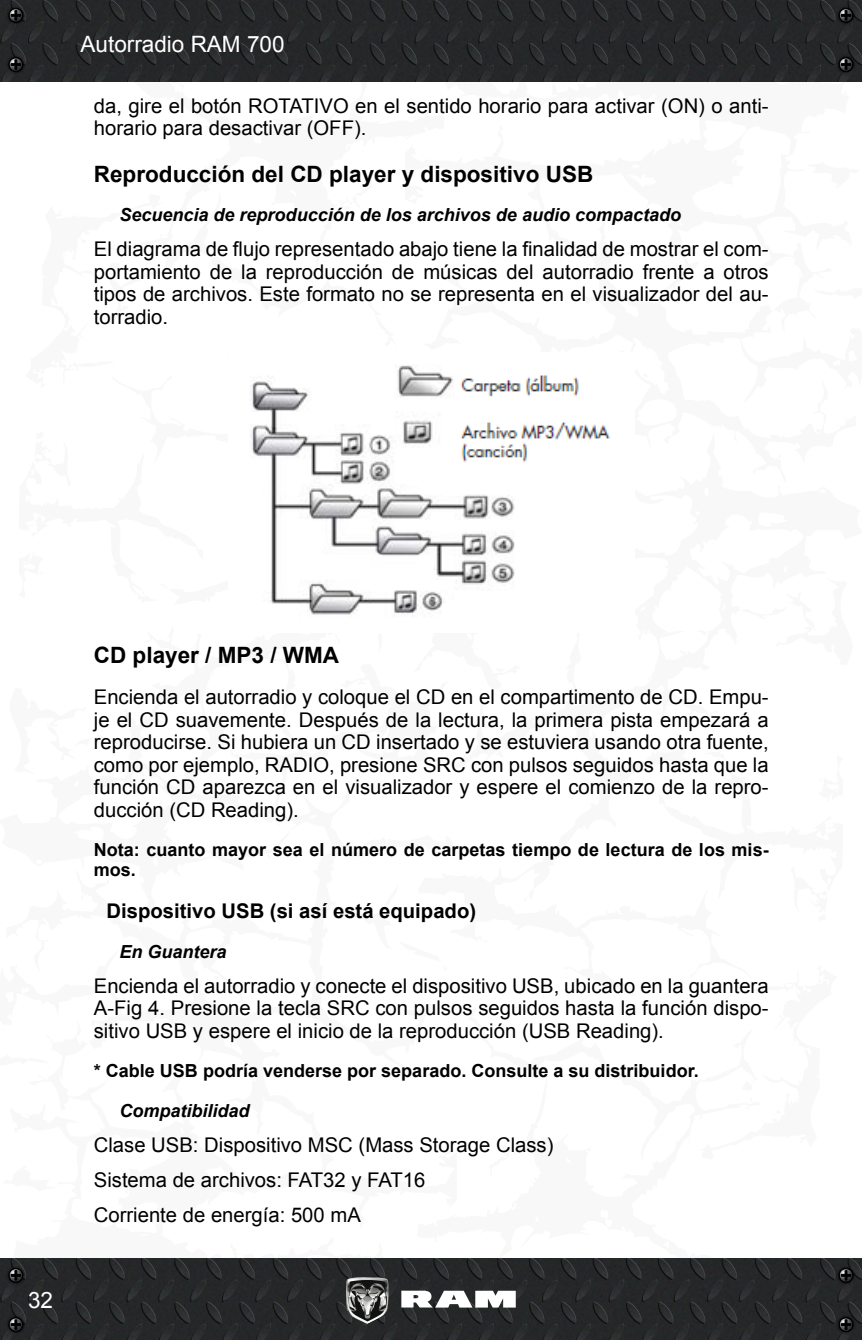
<style>
.page{position:relative;width:862px;height:1340px;background:#fff}
.page>*{position:absolute;margin:0;border:0;box-sizing:border-box;transform-origin:0 0}
._2_Subtítulo{font:700 22.5px "Arial";color:#000}
.t1{font:22.5px "Arial";color:#fff}
._4_Normal{font:20.25px/22.5px "Arial";color:#000;text-align:justify}
._3_Tercer_sub{font:700 20.25px "Arial";color:#000}
._6_NOTA{font:700 18px/20.2px "Arial";color:#000}
._3a_Negritas{font:italic 700 18px "Arial";color:#000}
</style>
<div class="page">
<svg style="left:861px;top:39px;width:1px;height:1259px"></svg>
<img style="left:0;top:0;width:861px;height:81px">
<img style="left:0;top:1258px;width:861px;height:81px">
<svg style="left:401px;top:1290px;width:114px;height:17px"></svg>
<img style="left:346px;top:1276px;width:42px;height:47px">
<img style="left:5px;top:4px;width:22px;height:22px">
<svg style="left:8px;top:8px;width:16px;height:15px"></svg>
<img style="left:5px;top:1264px;width:22px;height:22px">
<svg style="left:8px;top:1267px;width:16px;height:15px"></svg>
<img style="left:834px;top:4px;width:22px;height:22px">
<svg style="left:837px;top:8px;width:16px;height:15px"></svg>
<img style="left:834px;top:1264px;width:22px;height:22px">
<svg style="left:837px;top:1267px;width:16px;height:15px"></svg>
<img style="left:5px;top:53px;width:22px;height:23px">
<svg style="left:8px;top:57px;width:16px;height:15px"></svg>
<img style="left:5px;top:1313px;width:22px;height:22px">
<svg style="left:8px;top:1316px;width:16px;height:15px"></svg>
<img style="left:834px;top:53px;width:22px;height:23px">
<svg style="left:837px;top:57px;width:16px;height:15px"></svg>
<img style="left:834px;top:1313px;width:22px;height:22px">
<svg style="left:837px;top:1316px;width:16px;height:15px"></svg>
<img style="left:250px;top:365px;width:360px;height:252px">
<p class="t1" style="left:80px;top:29px;width:205px">Autorradio RAM 700</p>
<p class="_4_Normal" style="left:94px;top:95px;width:676px">da, gire el botón ROTATIVO en el sentido horario para activar (ON) o anti&shy;horario para desactivar (OFF).</p>
<p class="_2_Subtítulo" style="left:94px;top:159px;width:500px">Reproducción del CD player y dispositivo USB</p>
<p class="_3a_Negritas" style="left:119px;top:203px;width:563px">Secuencia de reproducción de los archivos de audio compactado</p>
<p class="_4_Normal" style="left:94px;top:238px;width:676px">El diagrama de flujo representado abajo tiene la finalidad de mostrar el com&shy;portamiento de la reproducción de músicas del autorradio frente a otros tipos de archivos. Este formato no se representa en el visualizador del au&shy;torradio.</p>
<p class="t1" style="left:28px;top:1284px;width:27px">32</p>
<p class="_2_Subtítulo" style="left:94px;top:639px;width:247px">CD player / MP3 / WMA</p>
<p class="_4_Normal" style="left:94px;top:686px;width:676px">Encienda el autorradio y coloque el CD en el compartimento de CD. Empu&shy;je el CD suavemente. Después de la lectura, la primera pista empezará a reproducirse. Si hubiera un CD insertado y se estuviera usando otra fuente, como por ejemplo, RADIO, presione SRC con pulsos seguidos hasta que la función CD aparezca en el visualizador y espere el comienzo de la repro&shy;ducción (CD Reading).</p>
<p class="_6_NOTA" style="left:94px;top:840px;width:676px">Nota: cuanto mayor sea el número de carpetas tiempo de lectura de los mis&shy;mos.</p>
<p class="_3_Tercer_sub" style="left:107px;top:897px;width:371px">Dispositivo USB (si así está equipado)</p>
<p class="_3a_Negritas" style="left:119px;top:939px;width:109px">En Guantera</p>
<p class="_4_Normal" style="left:94px;top:974px;width:676px">Encienda el autorradio y conecte el dispositivo USB, ubicado en la guantera A-Fig 4. Presione la tecla SRC con pulsos seguidos hasta la función dispo&shy;sitivo USB y espere el inicio de la reproducción (USB Reading).</p>
<p class="_6_NOTA" style="left:94px;top:1061px;width:606px">* Cable USB podría venderse por separado. Consulte a su distribuidor.</p>
<p class="_3a_Negritas" style="left:119px;top:1098px;width:132px">Compatibilidad</p>
<p class="_4_Normal" style="left:94px;top:1133px;width:461px">Clase USB: Dispositivo MSC (Mass Storage Class)</p>
<p class="_4_Normal" style="left:94px;top:1168px;width:333px">Sistema de archivos: FAT32 y FAT16</p>
<p class="_4_Normal" style="left:94px;top:1204px;width:268px">Corriente de energía: 500 mA</p>
</div>
